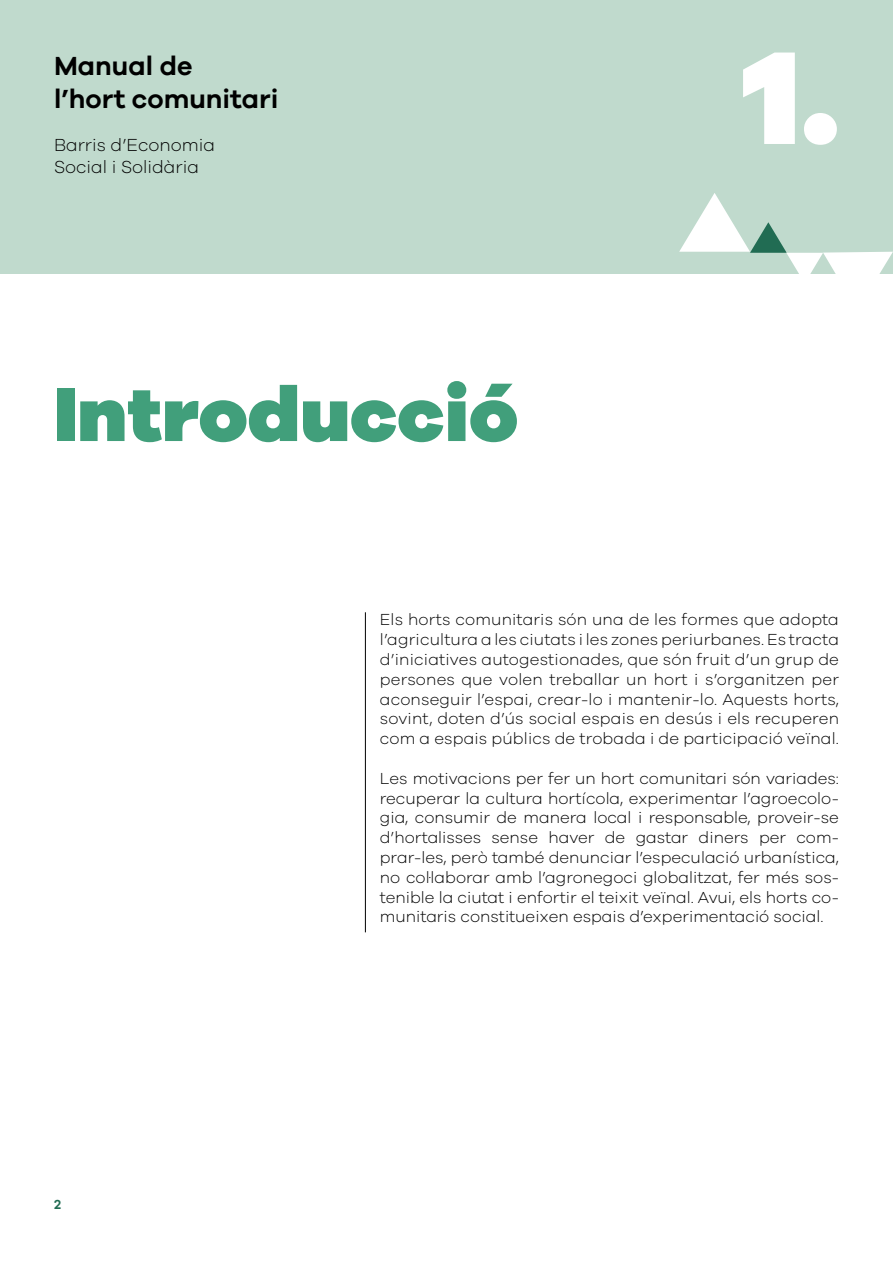
<style>
.page{position:relative;width:893px;height:1263px;background:#fff}
.page>*{position:absolute;margin:0;border:0;box-sizing:border-box;transform-origin:0 0}
.t1{font:900 136.5px "Galano Grotesque";color:#fff}
.t2{font:900 78px "Galano Grotesque";color:#419f7b}
.t3{font:600 27px/32.4px "Galano Grotesque";color:#000}
.t4{font:300 18px/21.6px "Galano Grotesque";color:#000}
.t5{font:300 16.5px/19.8px "Galano Grotesque";color:#000;text-align:justify}
.t6{font:600 13.5px "Galano Grotesque";color:#216c53}
</style>
<div class="page">
<div style="left:0;top:0;width:893px;height:273px;background:#c0dacd"></div>
<svg style="left:679px;top:193px;width:214px;height:81px"></svg>
<hr style="left:365px;top:612px;width:1px;height:320px;background:#000">
<h3 class="t3" style="left:54px;top:49px;width:226px">Manual de<br>l’hort comunitari</h3>
<p class="t4" style="left:54px;top:134px;width:163px">Barris d’Economia<br>Social i Solidària</p>
<h2 class="t2" style="left:54px;top:365px;width:466px">Introducció</h2>
<h1 class="t1" style="left:742px;top:11px;width:99px">1.</h1>
<p class="t6" style="left:54px;top:1196px;width:9px">2</p>
<p class="t5" style="left:380px;top:609px;width:461px">Els horts comunitaris són una de les formes que adopta l’agricultura a les ciutats i les zones periurbanes. Es tracta d’iniciatives autogestionades, que són fruit d’un grup de persones que volen treballar un hort i s’organitzen per aconseguir l’espai, crear-lo i mantenir-lo. Aquests horts, sovint, doten d’ús social espais en desús i els recuperen com a espais públics de trobada i de participació veïnal.</p>
<p class="t5" style="left:380px;top:768px;width:461px">Les motivacions per fer un hort comunitari són variades: recuperar la cultura hortícola, experimentar l’agroecolo&shy;gia, consumir de manera local i responsable, proveir-se d’hortalisses sense haver de gastar diners per com&shy;prar-les, però també denunciar l’especulació urbanística, no col·laborar amb l’agronegoci globalitzat, fer més sos&shy;tenible la ciutat i enfortir el teixit veïnal. Avui, els horts co&shy;munitaris constitueixen espais d’experimentació social.</p>
</div>
